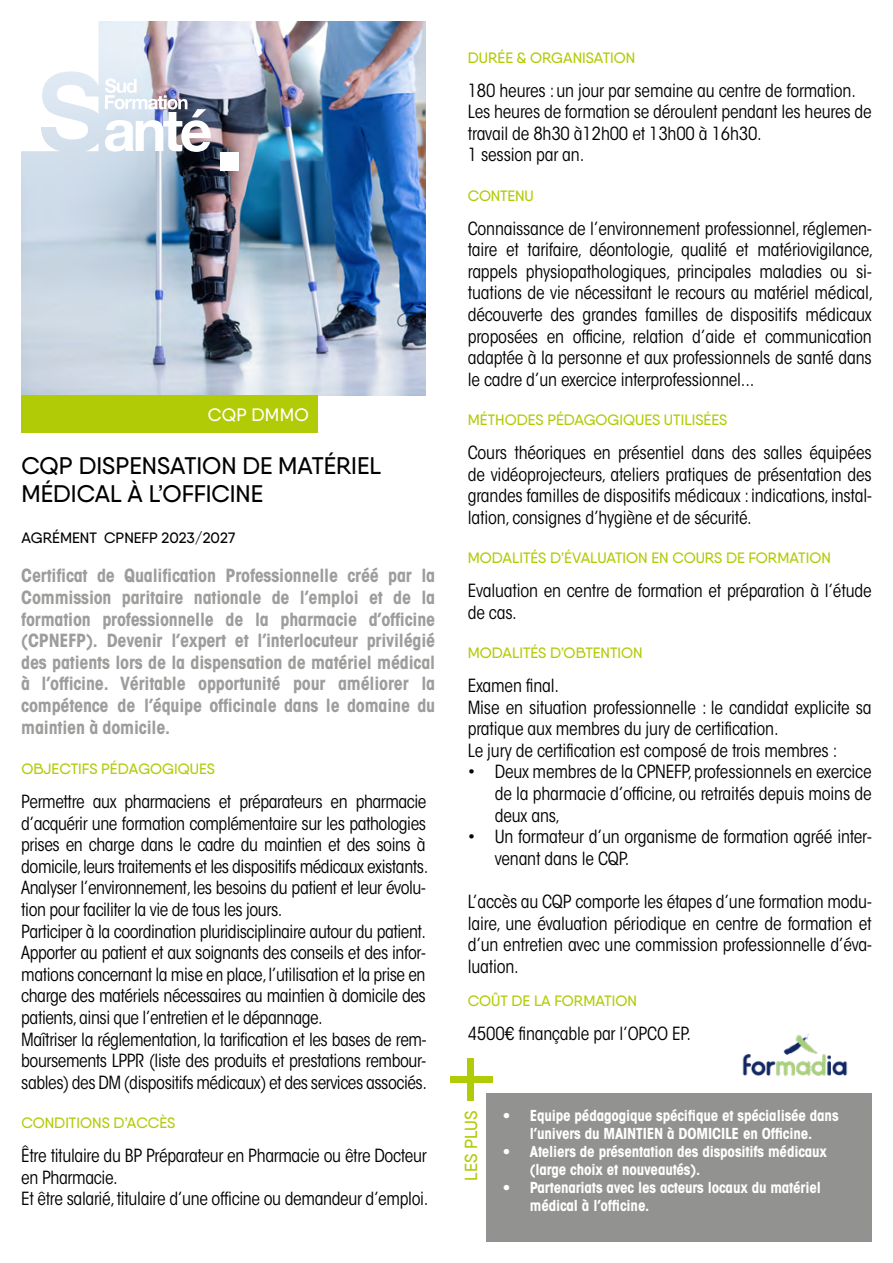
<style>
.page{position:relative;width:893px;height:1263px;background:#fff}
.page>*{position:absolute;margin:0;border:0;box-sizing:border-box;transform-origin:0 0}
.t1{font:500 24px/28.7px "Qanelas";color:#000}
.t2{font:condensed 18px/21.6px "ITC Avant Garde Std";letter-spacing:-.025em;color:#000}
.t3{font:700 condensed 18px/21.6px "ITC Avant Garde Std";letter-spacing:-.01em;color:#9d9d9c;text-align:justify}
.t4{font:500 17.4px "Qanelas";letter-spacing:.005em;color:#b2cb07}
.t5{font:700 condensed 15px/18px "ITC Avant Garde Std";letter-spacing:-.01em;color:#fff}
.t6{font:500 15px "Qanelas";color:#b2cb07}
.t7{font:500 15px "Qanelas";color:#000}
</style>
<div class="page">
<img style="left:21px;top:21px;width:404px;height:374px">
<img style="left:105px;top:78px;width:106px;height:74px">
<svg style="left:21px;top:21px;width:77px;height:130px"></svg>
<div style="left:220px;top:152px;width:18px;height:18px;background:#fff"></div>
<div style="left:21px;top:395px;width:296px;height:38px;background:#b2cb07"></div>
<div style="left:486px;top:1093px;width:386px;height:149px;background:#929291"></div>
<div style="left:467px;top:1058px;width:7px;height:42px;background:#b2cb07"></div>
<div style="left:450px;top:1076px;width:43px;height:6px;background:#b2cb07"></div>
<img style="left:742px;top:1034px;width:106px;height:42px">
<h1 class="t1" style="left:21px;top:451px;width:361px">CQP DISPENSATION DE MATÉRIEL<br>MÉDICAL À L’OFFICINE</h1>
<p class="t7" style="left:21px;top:528px;width:215px">AGRÉMENT CPNEFP 2023/2027</p>
<p class="t3" style="left:21px;top:565px;width:415px">Certificat de Qualification Professionnelle créé par la Commission paritaire nationale de l’emploi et de la formation professionnelle de la pharmacie d’officine (CPNEFP). Devenir l’expert et l’interlocuteur privilégié des patients lors de la dispensation de matériel médical à l’officine. Véritable opportunité pour améliorer la compétence de l’équipe officinale dans le domaine du maintien à domicile.</p>
<p class="t6" style="left:21px;top:760px;width:195px">OBJECTIFS PÉDAGOGIQUES</p>
<p class="t2" style="left:21px;top:791px;width:409px">Permettre aux pharmaciens et préparateurs en pharmacie d’acquérir une formation complémentaire sur les pathologies prises en charge dans le cadre du maintien et des soins à domicile, leurs traitements et les dispositifs médicaux existants.<br>Analyser l’environnement,les besoins du patient et leur évolu&shy;tion pour faciliter la vie de tous les jours.<br>Participer à la coordination pluridisciplinaire autour du patient.<br>Apporter au patient et aux soignants des conseils et des infor&shy;mations concernant la mise en place,l’utilisation et la prise en charge des matériels nécessaires au maintien à domicile des patients,ainsi que l’entretien et le dépannage.<br>Maîtriser la réglementation,la tarification et les bases de rem&shy;boursements LPPR (liste des produits et prestations rembour&shy;sables) des DM (dispositifs médicaux) et des services associés.</p>
<p class="t6" style="left:21px;top:1114px;width:156px">CONDITIONS D’ACCÈS</p>
<p class="t2" style="left:21px;top:1145px;width:409px">Être titulaire du BP Préparateur en Pharmacie ou être Docteur en Pharmacie.<br>Et être salarié, titulaire d’une officine ou demandeur d’emploi.</p>
<p class="t6" style="left:468px;top:49px;width:169px">DURÉE &amp; ORGANISATION</p>
<p class="t2" style="left:468px;top:79px;width:405px">180 heures : un jour par semaine au centre de formation.<br>Les heures de formation se déroulent pendant les heures de travail de 8h30 à12h00 et 13h00 à 16h30.<br>1 session par an.</p>
<p class="t6" style="left:468px;top:187px;width:68px">CONTENU</p>
<p class="t2" style="left:468px;top:217px;width:407px;text-align:justify">Connaissance de l’environnement professionnel, réglemen&shy;taire et tarifaire, déontologie, qualité et matériovigilance, rappels physiopathologiques, principales maladies ou si&shy;tuations de vie nécessitant le recours au matériel médical, découverte des grandes familles de dispositifs médicaux proposées en officine, relation d’aide et communication adaptée à la personne et aux professionnels de santé dans le cadre d’un exercice interprofessionnel...</p>
<p class="t6" style="left:468px;top:411px;width:261px">MÉTHODES PÉDAGOGIQUES UTILISÉES</p>
<p class="t2" style="left:468px;top:442px;width:405px;text-align:justify">Cours théoriques en présentiel dans des salles équipées de vidéoprojecteurs, ateliers pratiques de présentation des grandes familles de dispositifs médicaux : indications, instal&shy;lation, consignes d’hygiène et de sécurité.</p>
<p class="t6" style="left:468px;top:549px;width:365px">MODALITÉS D’ÉVALUATION EN COURS DE FORMATION</p>
<p class="t2" style="left:468px;top:580px;width:405px">Evaluation en centre de formation et préparation à l’étude de cas.</p>
<p class="t6" style="left:468px;top:644px;width:176px">MODALITÉS D’OBTENTION</p>
<p class="t2" style="left:468px;top:675px;width:405px">Examen final.<br>Mise en situation professionnelle : le candidat explicite sa pratique aux membres du jury de certification.<br>Le jury de certification est composé de trois membres :</p>
<p class="t2" style="left:495px;top:761px;width:378px;text-align:justify;text-indent:-27px">• Deux membres de la CPNEFP, professionnels en exercice de la pharmacie d’officine, ou retraités depuis moins de deux ans,</p>
<p class="t2" style="left:495px;top:826px;width:378px;text-indent:-27px">• Un formateur d’un organisme de formation agréé inter&shy;venant dans le CQP.</p>
<p class="t2" style="left:468px;top:891px;width:405px;text-align:justify">L’accès au CQP comporte les étapes d’une formation modu&shy;laire, une évaluation périodique en centre de formation et d’un entretien avec une commission professionnelle d’éva&shy;luation.</p>
<p class="t6" style="left:468px;top:992px;width:171px">COÛT DE LA FORMATION</p>
<p class="t2" style="left:468px;top:1023px;width:225px">4500€ finançable par l’OPCO EP.</p>
<p class="t4" style="left:460px;top:1181px;width:72px;rotate:-90deg">LES PLUS</p>
<p class="t5" style="left:503px;top:1106px;width:337px;text-align:center">• Equipe pédagogique spécifique et spécialisée dans l’univers du MAINTIEN à DOMICILE en Officine.</p>
<p class="t5" style="left:530px;top:1142px;width:299px;text-indent:-27px">• Ateliers de présentation des dispositifs médicaux (large choix et nouveautés).</p>
<p class="t5" style="left:530px;top:1178px;width:293px;text-indent:-27px">• Partenariats avec les acteurs locaux du matériel médical à l’officine.</p>
</div>
